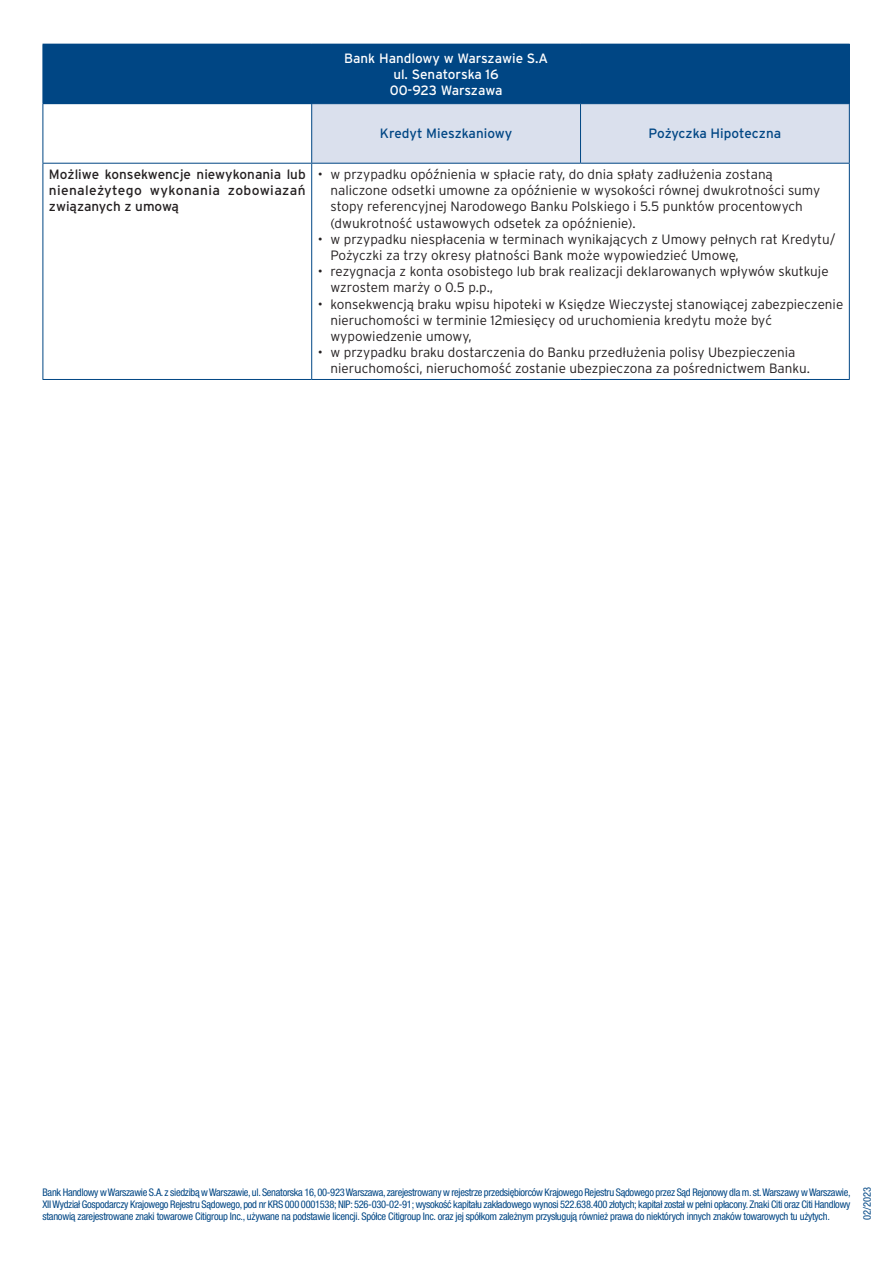
<style>
.page{position:relative;width:893px;height:1263px;background:#fff}
.page>*{position:absolute;margin:0;border:0;box-sizing:border-box;transform-origin:0 0}
.t1{font:300 13.5px/16.2px "Interstate Pl";color:#231f20}
.t2{font:13.5px/16.2px "Interstate Pl";letter-spacing:.025em;color:#231f20;text-align:justify}
.t3{font:13.5px/16.2px "Interstate Pl";color:#fff;text-align:center}
.t4{font:13.5px "Interstate Pl";color:#004684}
.t5{font:10.5px/12px "Helvetica Neue Pl Condensed";letter-spacing:-.025em;color:#004684;text-align:justify}
</style>
<div class="page">
<div style="left:43px;top:44px;width:806px;height:60px;background:#004684"></div>
<div style="left:312px;top:104px;width:537px;height:59px;background:#dae0ed"></div>
<hr style="left:580px;top:44px;width:270px;height:1px;background:#004684">
<hr style="left:849px;top:45px;width:1px;height:58px;background:#004684">
<hr style="left:43px;top:104px;width:1px;height:59px;background:#004684">
<hr style="left:311px;top:104px;width:1px;height:59px;background:#004684">
<hr style="left:580px;top:103px;width:270px;height:1px;background:#004684">
<hr style="left:580px;top:104px;width:1px;height:59px;background:#004684">
<hr style="left:849px;top:104px;width:1px;height:59px;background:#004684">
<hr style="left:43px;top:163px;width:269px;height:1px;background:#004684">
<hr style="left:43px;top:164px;width:1px;height:215px;background:#004684">
<hr style="left:312px;top:163px;width:268px;height:1px;background:#004684">
<hr style="left:311px;top:164px;width:1px;height:215px;background:#004684">
<hr style="left:580px;top:163px;width:270px;height:1px;background:#004684">
<hr style="left:849px;top:164px;width:1px;height:215px;background:#004684">
<hr style="left:43px;top:379px;width:269px;height:1px;background:#004684">
<hr style="left:312px;top:379px;width:268px;height:1px;background:#004684">
<hr style="left:580px;top:379px;width:270px;height:1px;background:#004684">
<p class="t3" style="left:344px;top:50px;width:206px">Bank Handlowy w Warszawie S.A ul. Senatorska 16<br>00-923 Warszawa</p>
<p class="t4" style="left:380px;top:126px;width:134px">Kredyt Mieszkaniowy</p>
<p class="t4" style="left:649px;top:126px;width:134px">Pożyczka Hipoteczna</p>
<p class="t2" style="left:49px;top:166px;width:258px">Możliwe konsekwencje niewykonania lub nienależytego wykonania zobowiazań związanych z umową</p>
<p class="t1" style="left:330px;top:166px;width:491px;text-indent:-13px">• w przypadku opóźnienia w spłacie raty, do dnia spłaty zadłużenia zostaną naliczone odsetki umowne za opóźnienie w wysokości równej dwukrotności sumy stopy referencyjnej Narodowego Banku Polskiego i 5.5 punktów procentowych (dwukrotność ustawowych odsetek za opóźnienie).</p>
<p class="t1" style="left:330px;top:231px;width:507px;text-indent:-13px">• w przypadku niespłacenia w terminach wynikających z Umowy pełnych rat Kredytu/<br>Pożyczki za trzy okresy płatności Bank może wypowiedzieć Umowę,</p>
<p class="t1" style="left:330px;top:263px;width:500px;text-indent:-13px">• rezygnacja z konta osobistego lub brak realizacji deklarowanych wpływów skutkuje wzrostem marży o 0.5 p.p.,</p>
<p class="t1" style="left:330px;top:296px;width:514px;text-indent:-13px">• konsekwencją braku wpisu hipoteki w Księdze Wieczystej stanowiącej zabezpieczenie nieruchomości w terminie 12miesięcy od uruchomienia kredytu może być wypowiedzenie umowy,</p>
<p class="t1" style="left:330px;top:344px;width:481px;text-indent:-13px">• w przypadku braku dostarczenia do Banku przedłużenia polisy Ubezpieczenia nieruchomości, nieruchomość zostanie ubezpieczona za pośrednictwem Banku.</p>
<p class="t5" style="left:43px;top:1187px;width:810px">Bank Handlowy w Warszawie S.A. z siedzibą w Warszawie, ul. Senatorska 16, 00-923 Warszawa, zarejestrowany w rejestrze przedsiębiorców Krajowego Rejestru Sądowego przez Sąd Rejonowy dla m. st. Warszawy w Warszawie, XII Wydział Gospodarczy Krajowego Rejestru Sądowego, pod nr KRS 000 0001538; NIP: 526-030-02-91; wysokość kapitału zakładowego wynosi 522.638.400 złotych; kapitał został w pełni opłacony. Znaki Citi oraz Citi Handlowy stanowią zarejestrowane znaki towarowe Citigroup Inc., używane na podstawie licencji. Spółce Citigroup Inc. oraz jej spółkom zależnym przysługują również prawa do niektórych innych znaków towarowych tu użytych.</p>
<p class="t5" style="left:861px;top:1220px;width:35px;rotate:-90deg">02/2023</p>
</div>
